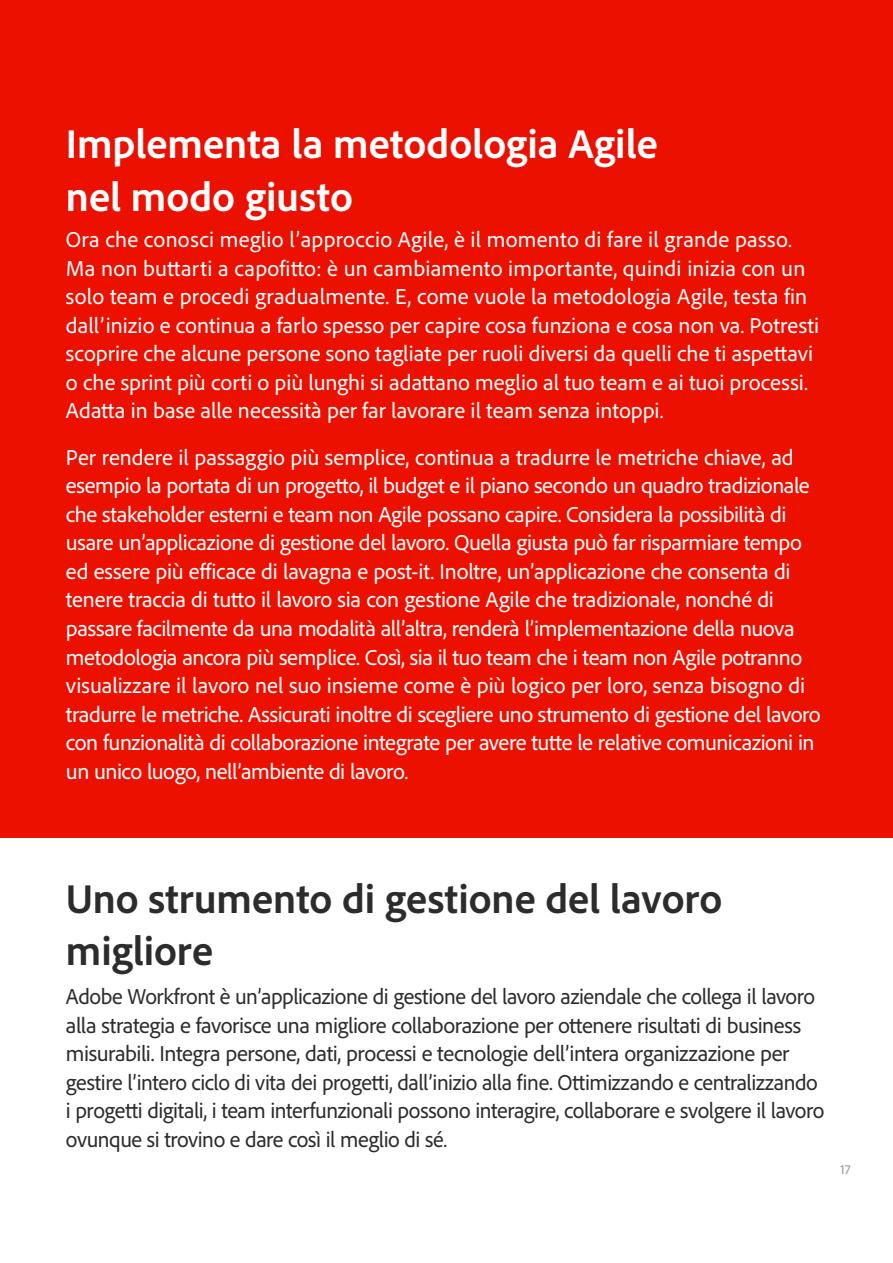
<style>
.page{position:relative;width:893px;height:1263px;background:#fff}
.page>*{position:absolute;margin:0;border:0;box-sizing:border-box;transform-origin:0 0}
.t1{font:700 42px/52.5px "Adobe Clean";color:#fff}
.t2{font:700 42px/52.5px "Adobe Clean";color:#2c2c2c}
.t3{font:22.5px/28.5px "Adobe Clean";letter-spacing:-.005em;color:#fff}
.t4{font:22.5px/28.5px "Adobe Clean";letter-spacing:-.02em;color:#2c2c2c}
.t5{font:13.5px "Adobe Clean";color:#939698}
</style>
<div class="page">
<div style="left:0;top:0;width:893px;height:837px;background:#eb1000"></div>
<h1 class="t1" style="left:66px;top:116px;width:593px">Implementa la metodologia Agile nel modo giusto</h1>
<p class="t3" style="left:66px;top:225px;width:755px">Ora che conosci meglio l’approccio Agile, è il momento di fare il grande passo.<br>Ma non buttarti a capofitto: è un cambiamento importante, quindi inizia con un solo team e procedi gradualmente. E, come vuole la metodologia Agile, testa fin dall’inizio e continua a farlo spesso per capire cosa funziona e cosa non va. Potresti scoprire che alcune persone sono tagliate per ruoli diversi da quelli che ti aspettavi o che sprint più corti o più lunghi si adattano meglio al tuo team e ai tuoi processi.<br>Adatta in base alle necessità per far lavorare il team senza intoppi.</p>
<p class="t3" style="left:66px;top:442px;width:756px">Per rendere il passaggio più semplice, continua a tradurre le metriche chiave, ad esempio la portata di un progetto, il budget e il piano secondo un quadro tradizionale che stakeholder esterni e team non Agile possano capire. Considera la possibilità di usare un’applicazione di gestione del lavoro. Quella giusta può far risparmiare tempo ed essere più efficace di lavagna e post-it. Inoltre, un’applicazione che consenta di tenere traccia di tutto il lavoro sia con gestione Agile che tradizionale, nonché di passare facilmente da una modalità all’altra, renderà l’implementazione della nuova metodologia ancora più semplice. Così, sia il tuo team che i team non Agile potranno visualizzare il lavoro nel suo insieme come è più logico per loro, senza bisogno di tradurre le metriche. Assicurati inoltre di scegliere uno strumento di gestione del lavoro con funzionalità di collaborazione integrate per avere tutte le relative comunicazioni in un unico luogo, nell’ambiente di lavoro.</p>
<h1 class="t2" style="left:66px;top:871px;width:658px">Uno strumento di gestione del lavoro migliore</h1>
<p class="t4" style="left:66px;top:982px;width:760px">Adobe Workfront è un’applicazione di gestione del lavoro aziendale che collega il lavoro alla strategia e favorisce una migliore collaborazione per ottenere risultati di business misurabili. Integra persone, dati, processi e tecnologie dell’intera organizzazione per gestire l’intero ciclo di vita dei progetti, dall’inizio alla fine. Ottimizzando e centralizzando i progetti digitali, i team interfunzionali possono interagire, collaborare e svolgere il lavoro ovunque si trovino e dare così il meglio di sé.</p>
<p class="t5" style="left:840px;top:1161px;width:12px">17</p>
</div>
